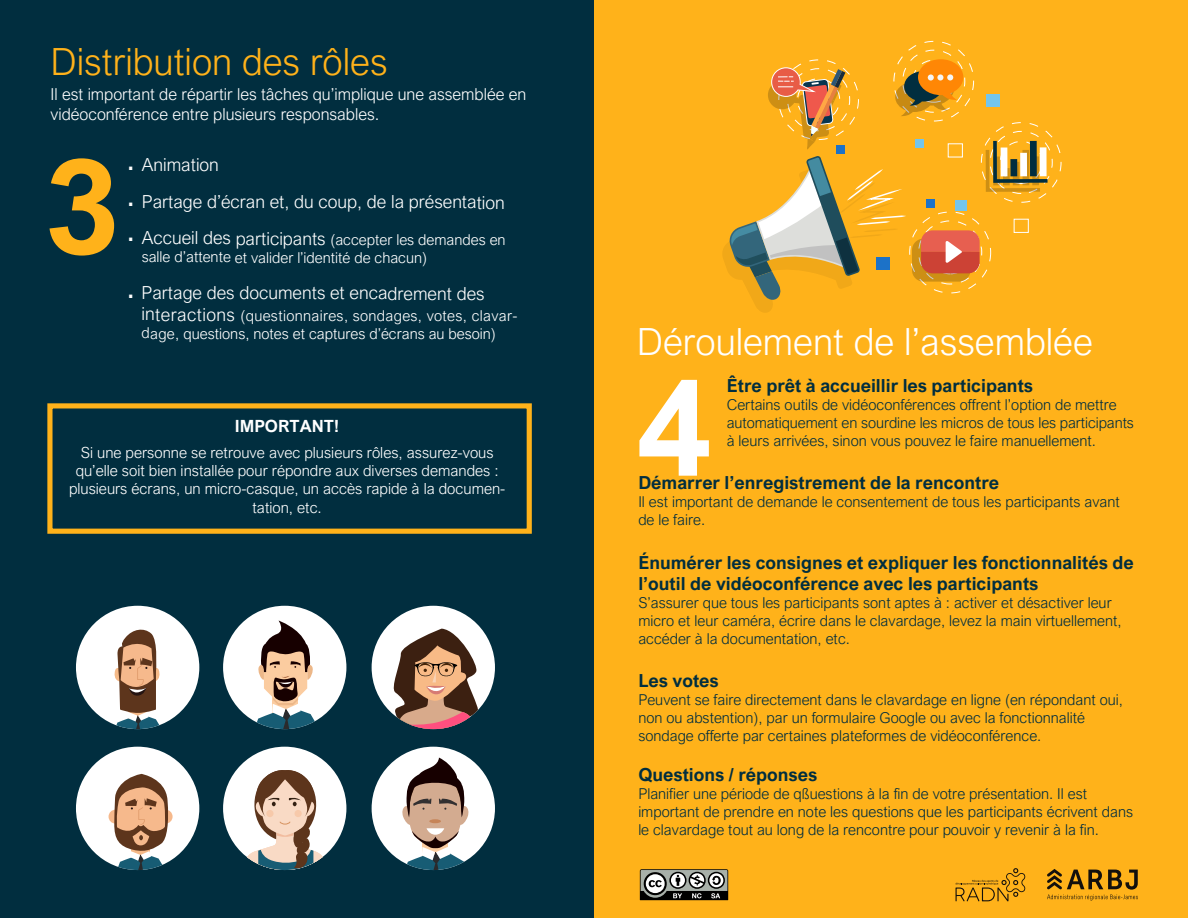
<style>
.page{position:relative;width:1188px;height:918px;background:#ffb21a}
.page>*{position:absolute;margin:0;border:0;box-sizing:border-box;transform-origin:0 0}
.t1{font:700 133.5px "Arial Nova";color:#fff}
.t2{font:700 133.5px "Arial Nova";color:#ffb21a}
.t3{font:300 37.5px "Arial Nova";color:#fff}
.t4{font:300 37.5px "Arial Nova";color:#ffb21a}
.t5{font:300 36px/35.2px "Arial Nova";color:#fff;text-align:justify}
.t6{font:700 18px/21.6px "Arial Nova";color:#012e3f}
.t7{font:300 18px/36.6px "Arial Nova";letter-spacing:-.005em;color:#fff}
.t8{font:700 16.8px "Arial Nova";color:#fff}
.t9{font:300 16.5px/19.8px "Arial Nova";color:#fff}
.t10{font:300 15.3px/18.3px "Arial Nova";color:#fff;text-align:center}
.t11{font:300 15px/18px "Arial Nova";color:#012e3f}
.t12{font:300 15px/17.9px "Arial Nova";letter-spacing:.02em;color:#fff}
.t13{font:300 15px "Arial Nova";letter-spacing:-.005em;color:#fff}
.s1{font-size:15px}
.s2{font-size:18px}
</style>
<div class="page">
<div style="left:0;top:0;width:594px;height:918px;background:#012e3f"></div>
<svg style="left:723px;top:156px;width:183px;height:157px"></svg>
<div style="left:909px;top:212px;width:82px;height:81px;border:1px dashed #fff;border-radius:50%"></div>
<div style="left:918px;top:221px;width:64px;height:63px;border:1px dashed #fff;border-radius:50%"></div>
<svg style="left:912px;top:239px;width:59px;height:43px"></svg>
<svg style="left:921px;top:230px;width:59px;height:43px;background:#de6450"></svg>
<svg style="left:895px;top:59px;width:68px;height:57px"></svg>
<div style="left:928px;top:74px;width:6px;height:7px;background:#f5f5f5;border-radius:50%"></div>
<div style="left:937px;top:74px;width:6px;height:7px;background:#f5f5f5;border-radius:50%"></div>
<div style="left:947px;top:74px;width:6px;height:7px;background:#f5f5f5;border-radius:50%"></div>
<svg style="left:768px;top:67px;width:77px;height:83px"></svg>
<div style="left:877px;top:258px;width:13px;height:12px;background:#1c72c8"></div>
<div style="left:926px;top:199px;width:9px;height:9px;background:#1c72c8"></div>
<div style="left:836px;top:146px;width:9px;height:8px;background:#1c72c8"></div>
<div style="left:915px;top:140px;width:9px;height:8px;background:#73c5ec"></div>
<div style="left:987px;top:95px;width:13px;height:12px;background:#73c5ec"></div>
<div style="left:955px;top:200px;width:12px;height:11px;background:#73c5ec"></div>
<div style="left:1014px;top:219px;width:15px;height:14px;border:1px solid #fff"></div>
<div style="left:981px;top:122px;width:80px;height:81px;border:1px dashed #fff;border-radius:50%"></div>
<div style="left:990px;top:131px;width:63px;height:63px;border:1px dashed #fff;border-radius:50%"></div>
<svg style="left:986px;top:141px;width:62px;height:51px"></svg>
<div style="left:76px;top:606px;width:123px;height:123px;background:#fff;border-radius:50%"></div>
<svg style="left:113px;top:629px;width:49px;height:100px"></svg>
<div style="left:76px;top:747px;width:123px;height:123px;background:#fff;border-radius:50%"></div>
<div style="left:109px;top:810px;width:14px;height:14px;background:#f6b98c;border-radius:50%"></div>
<svg style="left:159px;top:810px;width:14px;height:14px"></svg>
<svg style="left:114px;top:774px;width:55px;height:96px"></svg>
<div style="left:223px;top:606px;width:123px;height:123px;background:#fff;border-radius:50%"></div>
<svg style="left:252px;top:621px;width:67px;height:108px"></svg>
<div style="left:223px;top:747px;width:123px;height:123px;background:#fff;border-radius:50%"></div>
<svg style="left:243px;top:770px;width:84px;height:100px"></svg>
<div style="left:372px;top:747px;width:123px;height:123px;background:#fff;border-radius:50%"></div>
<svg style="left:402px;top:758px;width:67px;height:112px"></svg>
<svg style="left:429px;top:819px;width:12px;height:4px"></svg>
<div style="left:372px;top:606px;width:123px;height:123px;background:#fff;border-radius:50%"></div>
<svg style="left:390px;top:629px;width:89px;height:100px"></svg>
<div style="left:47px;top:403px;width:485px;height:131px;border:5px solid #ffb21a"></div>
<svg style="left:1047px;top:869px;width:91px;height:32px"></svg>
<svg style="left:956px;top:868px;width:70px;height:33px"></svg>
<svg style="left:640px;top:869px;width:88px;height:31px;background:#70726f"></svg>
<h2 class="t4" style="left:51px;top:40px;width:339px">Distribution des rôles</h2>
<p class="t9" style="left:51px;top:84px;width:477px">Il est important de répartir les tâches qu’implique une assemblée en vidéoconférence entre plusieurs responsables.</p>
<p class="t7" style="left:142px;top:147px;width:365px">Animation<br>Partage d’écran et, du coup, de la présentation<br>Accueil des participants <span class="s1">(accepter les demandes en</span></p>
<p class="t13" style="left:142px;top:249px;width:287px">salle d’attente et valider l’identité de chacun)</p>
<p class="t7" style="left:142px;top:275px;width:345px">Partage des documents et encadrement des</p>
<p class="t12" style="left:141px;top:307px;width:378px"><span class="s2">interactions</span> (questionnaires, sondages, votes, clavar&shy;dage, questions, notes et captures d’écrans au besoin)</p>
<h1 class="t2" style="left:45px;top:128px;width:78px">3</h1>
<h3 class="t5" style="left:126px;top:140px;width:12px">. . .</h3>
<h3 class="t5" style="left:126px;top:267px;width:12px">.</h3>
<p class="t8" style="left:235px;top:416px;width:106px">IMPORTANT!</p>
<p class="t10" style="left:69px;top:443px;width:438px">Si une personne se retrouve avec plusieurs rôles, assurez-vous qu’elle soit bien installée pour répondre aux diverses demandes : plusieurs écrans, un micro-casque, un accès rapide à la documen&shy;tation, etc.</p>
<h2 class="t3" style="left:637px;top:321px;width:457px">Déroulement de l’assemblée</h2>
<p class="t6" style="left:727px;top:375px;width:308px">Être prêt à accueillir les participants</p>
<p class="t11" style="left:727px;top:396px;width:409px">Certains outils de vidéoconférences offrent l’option de mettre automatiquement en sourdine les micros de tous les participants à leurs arrivées, sinon vous pouvez le faire manuellement.</p>
<p class="t6" style="left:638px;top:472px;width:362px">Démarrer l’enregistrement de la rencontre</p>
<p class="t11" style="left:638px;top:493px;width:483px">Il est important de demande le consentement de tous les participants avant de le faire.</p>
<p class="t6" style="left:638px;top:551px;width:497px">Énumérer les consignes et expliquer les fonctionnalités de l’outil de vidéoconférence avec les participants</p>
<p class="t11" style="left:638px;top:594px;width:485px">S’assurer que tous les participants sont aptes à : activer et désactiver leur micro et leur caméra, écrire dans le clavardage, levez la main virtuellement, accéder à la documentation, etc.</p>
<p class="t6" style="left:638px;top:670px;width:82px">Les votes</p>
<p class="t11" style="left:638px;top:691px;width:486px">Peuvent se faire directement dans le clavardage en ligne (en répondant oui, non ou abstention), par un formulaire Google ou avec la fonctionnalité sondage offerte par certaines plateformes de vidéoconférence.</p>
<p class="t6" style="left:638px;top:764px;width:181px">Questions / réponses</p>
<p class="t11" style="left:638px;top:785px;width:496px">Planifier une période de qßuestions à la fin de votre présentation. Il est important de prendre en note les questions que les participants écrivent dans le clavardage tout au long de la rencontre pour pouvoir y revenir à la fin.</p>
<h1 class="t1" style="left:637px;top:350px;width:77px">4</h1>
</div>
